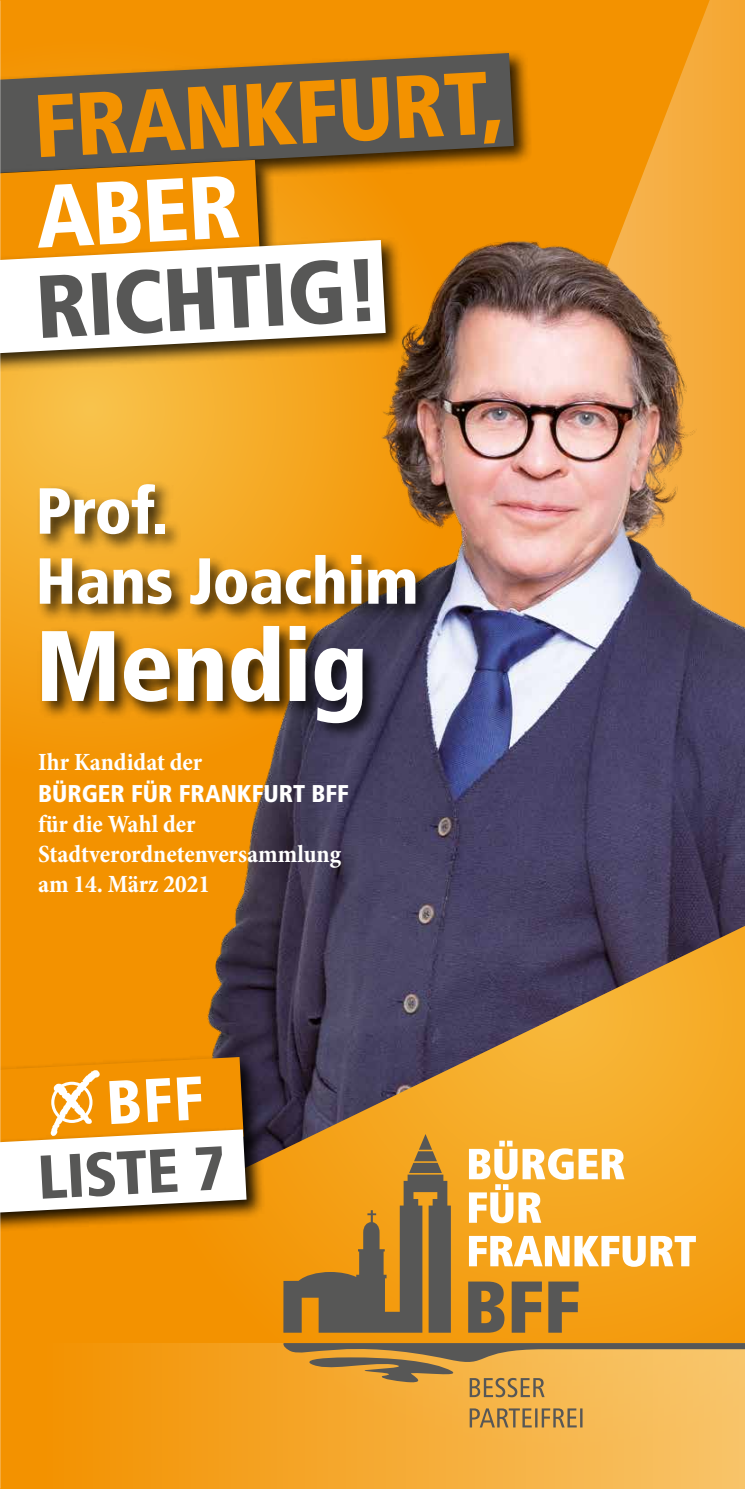
<style>
.page{position:relative;width:745px;height:1489px;background:#fff}
.page>*{position:absolute;margin:0;border:0;box-sizing:border-box;transform-origin:0 0}
.t1{font:900 condensed 100px "Frutiger LT Std";letter-spacing:-.01em;color:#fff}
.t2{font:900 condensed 88.75px "Frutiger LT Std";color:#f39200}
.t3{font:900 condensed 88.75px "Frutiger LT Std";color:#575756}
.t4{font:900 condensed 88.75px "Frutiger LT Std";color:#fff}
.t5{font:900 condensed 65px/70px "Frutiger LT Std";letter-spacing:-.01em;color:#fff}
.t6{font:900 condensed 61.5px "Frutiger LT Std";color:#575756}
.t7{font:700 condensed 25px/30px "Minion Pro";color:#fff}
.t8{font:900 condensed 24.25px "Frutiger LT Std";color:#fff}
</style>
<div class="page">
<div style="left:0;top:0;width:744px;height:1487px;background:#f39200"></div>
<svg style="left:627px;top:0;width:117px;height:215px"></svg>
<svg style="left:0;top:36px;width:153px;height:745px"></svg>
<img style="left:153px;top:215px;width:591px;height:710px">
<svg style="left:207px;top:925px;width:537px;height:318px"></svg>
<div style="left:0;top:1053px;width:262px;height:120px;background:#000;opacity:.9"></div>
<div style="left:0;top:1125px;width:265px;height:112px;background:#000;opacity:.9"></div>
<div style="left:0;top:49px;width:532px;height:146px;background:#000;opacity:.8"></div>
<svg style="left:0;top:53px;width:513px;height:120px;fill:#575756"></svg>
<div style="left:0;top:156px;width:278px;height:129px;background:#575756"></div>
<div style="left:0;top:236px;width:404px;height:139px;background:#000;opacity:.8"></div>
<svg style="left:0;top:160px;width:385px;height:193px"></svg>
<div style="left:36px;top:480px;width:399px;height:261px;background:#000;opacity:.8"></div>
<div style="left:38px;top:1342px;width:706px;height:146px;background:linear-gradient(to right,#f39200,#f8c46a)"></div>
<svg style="left:469px;top:1408px;width:113px;height:19px"></svg>
<svg style="left:282px;top:1134px;width:462px;height:263px"></svg>
<svg style="left:0;top:1056px;width:246px;height:156px"></svg>
<h2 class="t2" style="left:31px;top:73px;width:472px;rotate:-3deg">FRANKFURT,</h2>
<h2 class="t4" style="left:33px;top:164px;width:206px;rotate:-3deg">ABER</h2>
<h2 class="t3" style="left:33px;top:254px;width:345px;rotate:-3deg">RICHTIG!</h2>
<h3 class="t5" style="left:35px;top:476px;width:385px">Prof.<br>Hans Joachim</h3>
<h1 class="t1" style="left:35px;top:606px;width:334px">Mendig</h1>
<p class="t7" style="left:38px;top:746px;width:166px">Ihr Kandidat der</p>
<p class="t8" style="left:38px;top:779px;width:312px">BÜRGER FÜR FRANKFURT BFF</p>
<p class="t7" style="left:38px;top:809px;width:304px">für die Wahl der<br>Stadtverordnetenversammlung am 14. März 2021</p>
<h3 class="t6" style="left:36px;top:1140px;width:190px;rotate:-3deg">LISTE 7</h3>
</div>
